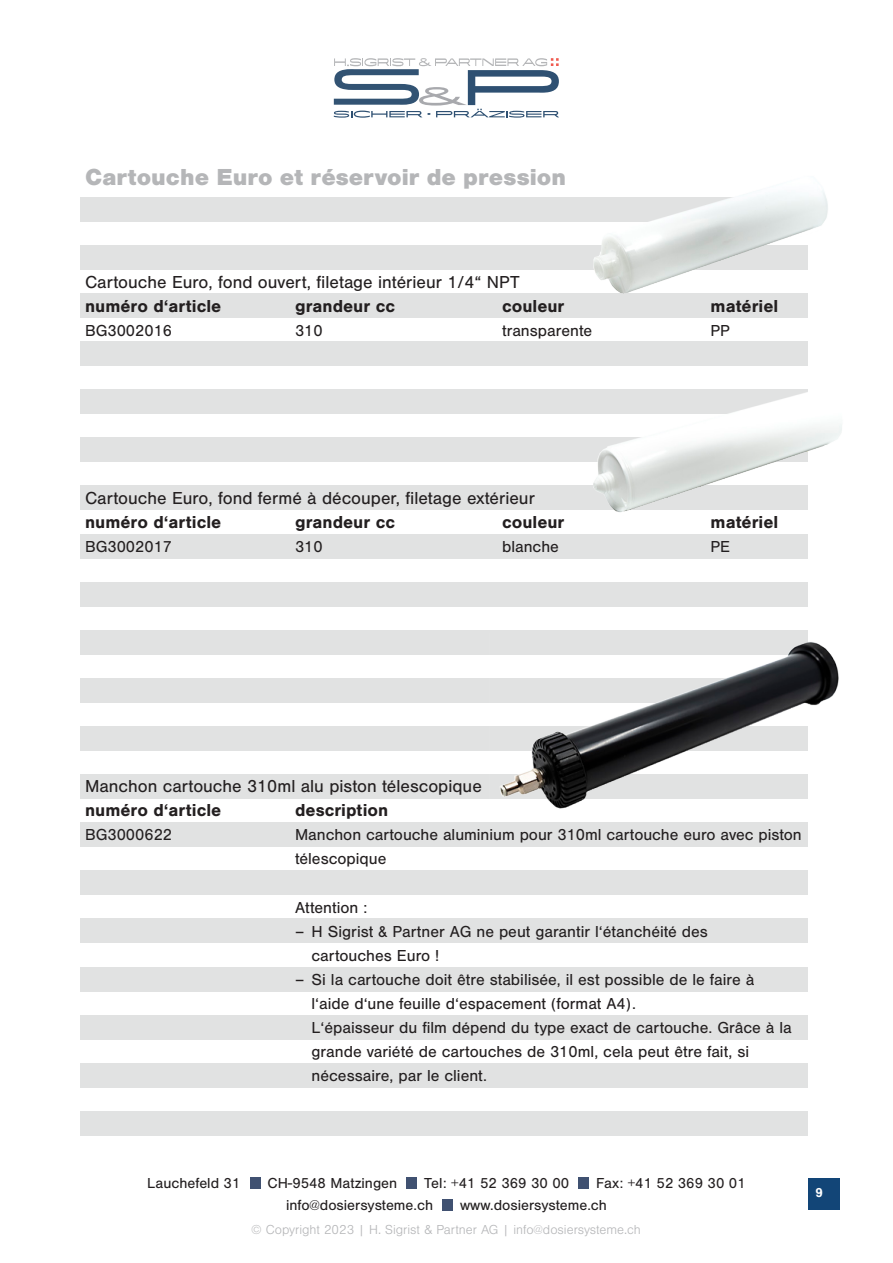
<style>
.page{position:relative;width:893px;height:1263px;background:#fff}
.page>*{position:absolute;margin:0;border:0;box-sizing:border-box;transform-origin:0 0}
.Titel_hell{font:900 24px "Nimbus San";color:#b5b6b8}
.t1{font:18px "Nimbus San";color:#231f20}
.t2{font:700 18px "Nimbus San";color:#231f20}
.t3{font:16.5px/24px "Nimbus San";color:#231f20}
.t4{font:15px "Nimbus San";color:#231f20}
.t5{font:300 13.5px "Nimbus San";color:#b5b6b8}
.t6{font:700 13.5px "Nimbus San";color:#fff}
</style>
<div class="page">
<div style="left:808px;top:1178px;width:31px;height:31px;background:#124577"></div>
<div style="left:250px;top:1178px;width:10px;height:11px;background:#405171"></div>
<div style="left:406px;top:1178px;width:11px;height:11px;background:#405171"></div>
<div style="left:442px;top:1199px;width:11px;height:11px;background:#405171"></div>
<div style="left:578px;top:1178px;width:10px;height:11px;background:#405171"></div>
<svg style="left:334px;top:58px;width:225px;height:60px"></svg>
<div style="left:81px;top:293px;width:727px;height:24px;background:#e1e2e2"></div>
<div style="left:81px;top:197px;width:727px;height:24px;background:#e1e2e2"></div>
<div style="left:81px;top:341px;width:727px;height:25px;background:#e1e2e2"></div>
<div style="left:81px;top:245px;width:727px;height:24px;background:#e1e2e2"></div>
<div style="left:81px;top:390px;width:727px;height:24px;background:#e1e2e2"></div>
<div style="left:81px;top:438px;width:727px;height:24px;background:#e1e2e2"></div>
<div style="left:81px;top:486px;width:727px;height:24px;background:#e1e2e2"></div>
<div style="left:81px;top:534px;width:727px;height:24px;background:#e1e2e2"></div>
<div style="left:81px;top:582px;width:727px;height:24px;background:#e1e2e2"></div>
<div style="left:81px;top:630px;width:727px;height:24px;background:#e1e2e2"></div>
<div style="left:81px;top:678px;width:727px;height:24px;background:#e1e2e2"></div>
<div style="left:81px;top:726px;width:727px;height:24px;background:#e1e2e2"></div>
<div style="left:81px;top:774px;width:727px;height:25px;background:#e1e2e2"></div>
<div style="left:81px;top:823px;width:727px;height:24px;background:#e1e2e2"></div>
<div style="left:81px;top:871px;width:727px;height:24px;background:#e1e2e2"></div>
<div style="left:81px;top:919px;width:727px;height:24px;background:#e1e2e2"></div>
<div style="left:81px;top:967px;width:727px;height:24px;background:#e1e2e2"></div>
<div style="left:81px;top:1015px;width:727px;height:24px;background:#e1e2e2"></div>
<div style="left:81px;top:1063px;width:727px;height:24px;background:#e1e2e2"></div>
<div style="left:81px;top:1111px;width:727px;height:24px;background:#e1e2e2"></div>
<img style="left:582px;top:389px;width:260px;height:123px">
<img style="left:582px;top:190px;width:246px;height:104px">
<img style="left:489px;top:642px;width:350px;height:167px">
<p class="Titel_hell" style="left:85px;top:163px;width:482px">Cartouche Euro et réservoir de pression</p>
<p class="t1" style="left:85px;top:273px;width:436px">Cartouche Euro, fond ouvert, filetage intérieur 1/4“ NPT</p>
<p class="t2" style="left:85px;top:296px;width:138px">numéro d‘article</p>
<p class="t2" style="left:295px;top:296px;width:101px">grandeur cc</p>
<p class="t2" style="left:502px;top:296px;width:64px">couleur</p>
<p class="t2" style="left:711px;top:296px;width:69px">matériel</p>
<p class="t3" style="left:85px;top:319px;width:89px">BG3002016</p>
<p class="t3" style="left:295px;top:319px;width:29px">310</p>
<p class="t3" style="left:502px;top:319px;width:92px">transparente</p>
<p class="t3" style="left:711px;top:319px;width:21px">PP</p>
<p class="t1" style="left:85px;top:489px;width:451px">Cartouche Euro, fond fermé à découper, filetage extérieur</p>
<p class="t2" style="left:85px;top:512px;width:138px">numéro d‘article</p>
<p class="t2" style="left:295px;top:512px;width:101px">grandeur cc</p>
<p class="t2" style="left:502px;top:512px;width:64px">couleur</p>
<p class="t2" style="left:711px;top:512px;width:69px">matériel</p>
<p class="t3" style="left:85px;top:535px;width:89px">BG3002017</p>
<p class="t3" style="left:295px;top:535px;width:29px">310</p>
<p class="t3" style="left:502px;top:535px;width:58px">blanche</p>
<p class="t3" style="left:711px;top:535px;width:21px">PE</p>
<p class="t1" style="left:85px;top:777px;width:398px">Manchon cartouche 310ml alu piston télescopique</p>
<p class="t2" style="left:85px;top:800px;width:138px">numéro d‘article</p>
<p class="t2" style="left:295px;top:800px;width:95px">description</p>
<p class="t3" style="left:85px;top:823px;width:89px">BG3000622</p>
<p class="t3" style="left:295px;top:823px;width:508px">Manchon cartouche aluminium pour 310ml cartouche euro avec piston télescopique</p>
<p class="t3" style="left:295px;top:895px;width:74px">Attention :</p>
<p class="t3" style="left:295px;top:919px;width:414px">‒ H Sigrist &amp; Partner AG ne peut garantir l‘étanchéité des</p>
<p class="t3" style="left:312px;top:943px;width:129px">cartouches Euro !</p>
<p class="t3" style="left:295px;top:967px;width:461px">‒ Si la cartouche doit être stabilisée, il est possible de le faire à</p>
<p class="t3" style="left:312px;top:991px;width:326px">l‘aide d‘une feuille d‘espacement (format A4).</p>
<p class="t3" style="left:312px;top:1015px;width:482px">L‘épaisseur du film dépend du type exact de cartouche. Grâce à la grande variété de cartouches de 310ml, cela peut être fait, si</p>
<p class="t3" style="left:312px;top:1063px;width:177px">nécessaire, par le client.</p>
<p class="t4" style="left:147px;top:1175px;width:95px">Lauchefeld 31</p>
<p class="t4" style="left:267px;top:1175px;width:131px">CH-9548 Matzingen</p>
<p class="t4" style="left:424px;top:1175px;width:146px">Tel: +41 52 369 30 00</p>
<p class="t4" style="left:596px;top:1175px;width:151px">Fax: +41 52 369 30 01</p>
<p class="t4" style="left:286px;top:1196px;width:149px">info@dosiersysteme.ch</p>
<p class="t4" style="left:460px;top:1196px;width:148px">www.dosiersysteme.ch</p>
<p class="t5" style="left:251px;top:1222px;width:391px">© Copyright 2023 | H. Sigrist &amp; Partner AG | info@dosiersysteme.ch</p>
<p class="t6" style="left:815px;top:1184px;width:9px">9</p>
</div>
